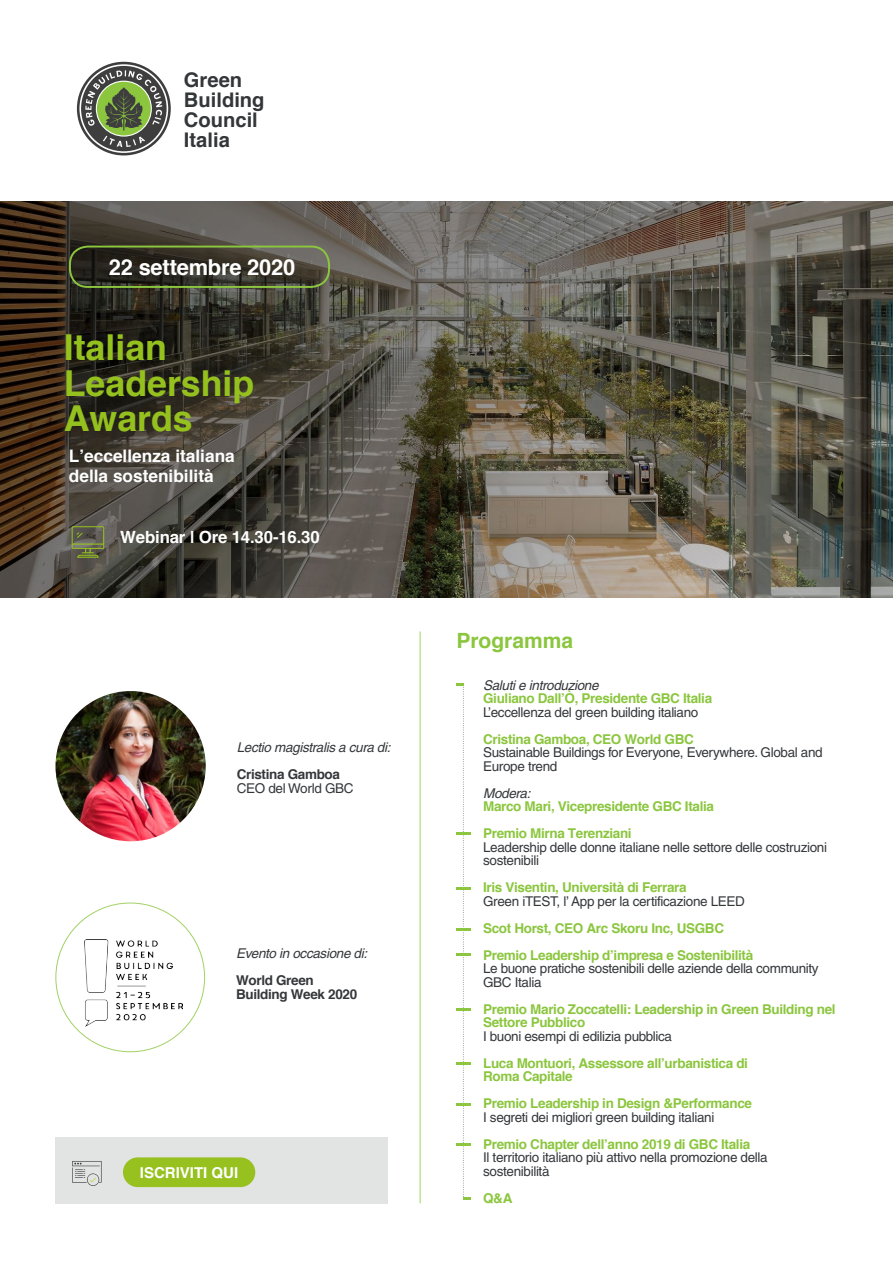
<style>
.page{position:relative;width:893px;height:1263px;background:#fff}
.page>*{position:absolute;margin:0;border:0;box-sizing:border-box;transform-origin:0 0}
.t1{font:700 35.7px "Helvetica";color:#95c11e}
.t2{font:700 21.9px "Helvetica";letter-spacing:-.01em;color:#fff}
.t3{font:700 21px "Helvetica";color:#8bc63e}
.t4{font:700 20.1px/20.1px "Helvetica";color:#333739}
.t5{font:700 17.25px "Helvetica";color:#fff}
.t6{font:700 16.8px "Helvetica";letter-spacing:-.01em;color:#fff}
.t7{font:700 15px "Helvetica";color:#fff}
.t8{font:13.5px/13.5px "Helvetica";letter-spacing:-.025em;color:#35383b}
.t9{font:700 13.5px/13.5px "Helvetica";letter-spacing:-.025em;color:#8bc63e}
.t10{font:italic 13.5px "Helvetica";letter-spacing:-.025em;color:#35383b}
.t11{font:700 13.5px "Helvetica";letter-spacing:-.025em;color:#35383b}
</style>
<div class="page">
<img style="left:0;top:202px;width:893px;height:395px">
<div style="left:55px;top:1137px;width:333px;height:66px;background:#e2e3e3"></div>
<svg style="left:77px;top:62px;width:94px;height:93px"></svg>
<svg style="left:79px;top:64px;width:89px;height:89px"></svg>
<hr style="left:420px;top:631px;width:1px;height:572px;background:#8bc63e">
<svg style="left:456px;top:683px;width:15px;height:516px"></svg>
<svg style="left:72px;top:1161px;width:30px;height:25px"></svg>
<svg style="left:123px;top:1157px;width:132px;height:30px;background:#9ac22a"></svg>
<svg style="left:72px;top:526px;width:32px;height:32px"></svg>
<img style="left:85px;top:939px;width:97px;height:87px">
<div style="left:69px;top:246px;width:261px;height:42px;border:2px solid #8bc63e;border-radius:18px"></div>
<img style="left:55px;top:691px;width:151px;height:150px;border-radius:75px">
<p class="t4" style="left:184px;top:69px;width:82px">Green<br>Building<br>Council<br>Italia</p>
<p class="t2" style="left:109px;top:254px;width:188px">22 settembre 2020</p>
<p class="t1" style="left:64px;top:325px;width:105px">Italian</p>
<p class="t1" style="left:64px;top:360px;width:192px">Leadership</p>
<p class="t1" style="left:64px;top:396px;width:131px">Awards</p>
<p class="t5" style="left:69px;top:445px;width:167px">L’eccellenza italiana</p>
<p class="t5" style="left:69px;top:465px;width:146px">della sostenibilità</p>
<p class="t6" style="left:120px;top:526px;width:201px">Webinar | Ore 14.30-16.30</p>
<p class="t10" style="left:237px;top:739px;width:155px">Lectio magistralis a cura di:</p>
<p class="t11" style="left:237px;top:766px;width:105px">Cristina Gamboa</p>
<p class="t8" style="left:237px;top:781px;width:118px">CEO del World GBC</p>
<p class="t10" style="left:236px;top:946px;width:133px">Evento in occasione di:</p>
<p class="t11" style="left:236px;top:972px;width:79px">World Green</p>
<p class="t11" style="left:236px;top:986px;width:123px">Building Week 2020</p>
<p class="t7" style="left:140px;top:1163px;width:100px">ISCRIVITI QUI</p>
<p class="t3" style="left:456px;top:627px;width:118px">Programma</p>
<p class="t10" style="left:483px;top:677px;width:117px">Saluti e introduzione</p>
<p class="t9" style="left:483px;top:691px;width:231px">Giuliano Dall’Ò, Presidente GBC Italia</p>
<p class="t8" style="left:483px;top:705px;width:217px">L’eccellenza del green building italiano</p>
<p class="t9" style="left:483px;top:732px;width:212px">Cristina Gamboa, CEO World GBC</p>
<p class="t8" style="left:483px;top:746px;width:341px">Sustainable Buildings for Everyone, Everywhere. Global and<br>Europe trend</p>
<p class="t10" style="left:483px;top:785px;width:49px">Modera:</p>
<p class="t9" style="left:483px;top:799px;width:232px">Marco Mari, Vicepresidente GBC Italia</p>
<p class="t9" style="left:483px;top:826px;width:150px">Premio Mirna Terenziani</p>
<p class="t8" style="left:483px;top:840px;width:345px">Leadership delle donne italiane nelle settore delle costruzioni sostenibili</p>
<p class="t9" style="left:483px;top:880px;width:205px">Iris Visentin, Università di Ferrara</p>
<p class="t8" style="left:483px;top:894px;width:263px">Green iTEST, l’ App per la certificazione LEED</p>
<p class="t9" style="left:483px;top:921px;width:242px">Scot Horst, CEO Arc Skoru Inc, USGBC</p>
<p class="t9" style="left:483px;top:948px;width:272px">Premio Leadership d’impresa e Sostenibilità</p>
<p class="t8" style="left:483px;top:962px;width:337px">Le buone pratiche sostenibili delle aziende della community<br>GBC Italia</p>
<p class="t9" style="left:483px;top:1002px;width:354px">Premio Mario Zoccatelli: Leadership in Green Building nel<br>Settore Pubblico</p>
<p class="t8" style="left:483px;top:1029px;width:190px">I buoni esempi di edilizia pubblica</p>
<p class="t9" style="left:483px;top:1056px;width:266px">Luca Montuori, Assessore all’urbanistica di</p>
<p class="t9" style="left:483px;top:1069px;width:91px">Roma Capitale</p>
<p class="t9" style="left:483px;top:1096px;width:270px">Premio Leadership in Design &amp;Performance</p>
<p class="t8" style="left:483px;top:1110px;width:233px">I segreti dei migliori green building italiani</p>
<p class="t9" style="left:483px;top:1137px;width:269px">Premio Chapter dell’anno 2019 di GBC Italia</p>
<p class="t8" style="left:483px;top:1151px;width:286px">Il territorio italiano più attivo nella promozione della sostenibilità</p>
<p class="t9" style="left:483px;top:1191px;width:31px">Q&amp;A</p>
</div>
